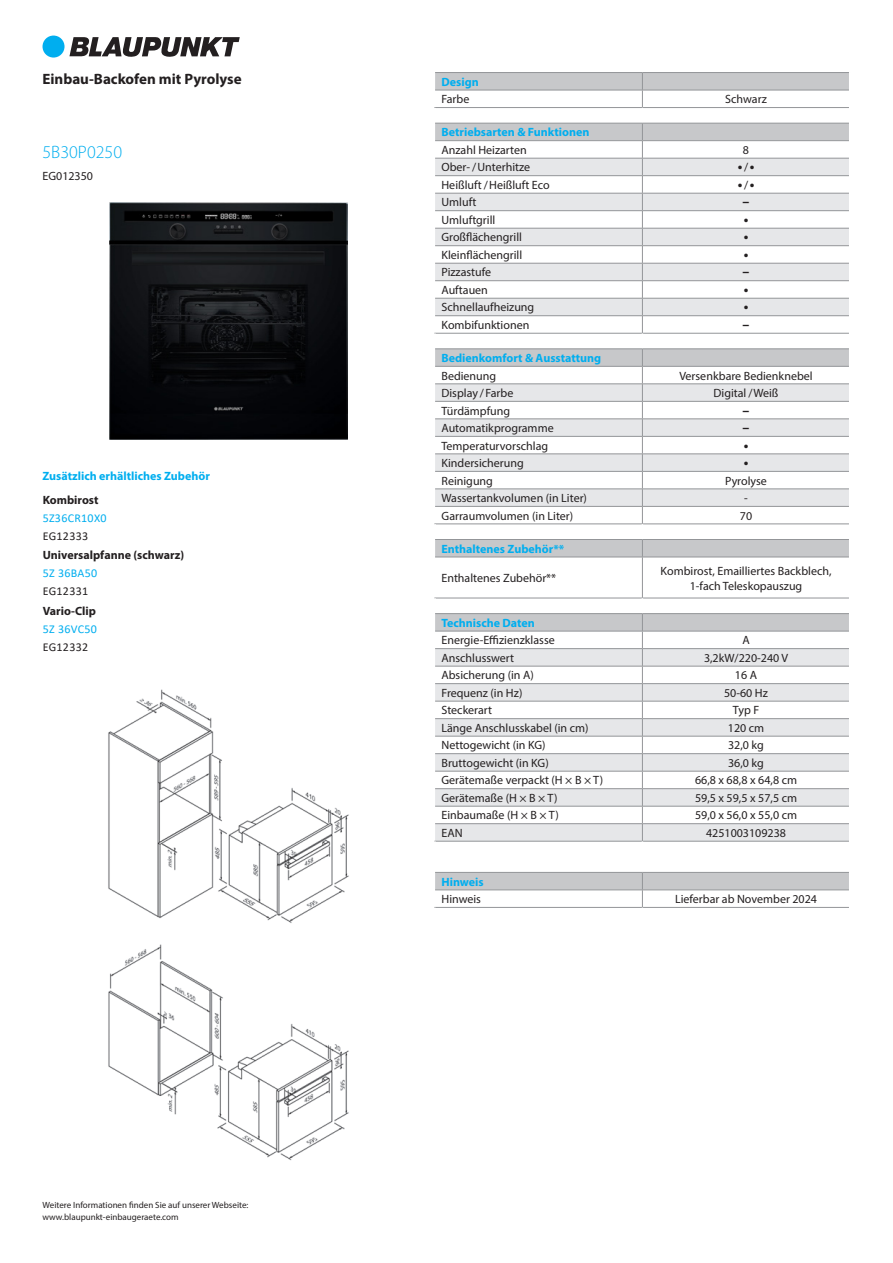
<style>
.page{position:relative;width:893px;height:1263px;background:#fff}
.page>*{position:absolute;margin:0;border:0;box-sizing:border-box;transform-origin:0 0}
.Merkmalsfolge-Modell{font:300 18px "Myriad Pro";color:#00aeef}
.Merkmalsfolge-Produu{font:700 15px "Myriad Pro";color:#231f20}
.Metadata-Wert{font:700 13.8px "Myriad Pro";color:#231f20}
.Metadata{font:12px "Myriad Pro";color:#231f20}
.Metadata-Wert-2{font:12px/15px "Myriad Pro";color:#231f20;text-align:center}
.Kopf{font:700 12px "Myriad Pro";color:#00aeef}
.Liste-Merkmalsfolge{font:700 12px/18px "Myriad Pro";color:#231f20}
.P_Titel{font:700 12px "Myriad Pro";color:#00aeef}
.Liste-Merkmalsfolge-2{font:12px/18px "Calibri";letter-spacing:.025em;color:#00aeef}
.Merkmalsfolge-Nummer{font:12px "Myriad Pro";color:#231f20}
.Absatz_erster{font:9px "Myriad Pro";color:#231f20}
.Absatz_letzter{font:9px "Myriad Pro";color:#231f20}
.s1{font-family:"Myriad Pro";font-weight:700;color:#231f20}
.s2{color:#231f20}
.s3{font-family:"Calibri";font-weight:400;color:#00aeef}
.s4{font-family:"Calibri";font-weight:400}
.s5{font-weight:400;font-size:12px}
</style>
<div class="page">
<img style="left:108px;top:689px;width:241px;height:472px">
<img style="left:110px;top:203px;width:237px;height:237px">
<hr style="left:435px;top:72px;width:207px;height:1px;background:#939598">
<hr style="left:642px;top:72px;width:208px;height:1px;background:#939598">
<svg style="left:434px;top:73px;width:415px;height:35px"></svg>
<svg style="left:434px;top:123px;width:415px;height:211px"></svg>
<hr style="left:642px;top:140px;width:208px;height:1px;background:#939598">
<hr style="left:435px;top:348px;width:207px;height:1px;background:#939598">
<hr style="left:642px;top:348px;width:208px;height:1px;background:#939598">
<svg style="left:434px;top:349px;width:415px;height:176px"></svg>
<hr style="left:642px;top:366px;width:208px;height:1px;background:#939598">
<svg style="left:434px;top:539px;width:415px;height:60px"></svg>
<hr style="left:642px;top:557px;width:208px;height:1px;background:#939598">
<hr style="left:435px;top:613px;width:207px;height:1px;background:#939598">
<hr style="left:642px;top:613px;width:208px;height:1px;background:#939598">
<svg style="left:434px;top:614px;width:415px;height:228px"></svg>
<hr style="left:642px;top:631px;width:208px;height:1px;background:#939598">
<svg style="left:434px;top:872px;width:415px;height:36px"></svg>
<div style="left:43px;top:36px;width:22px;height:22px;background:#00aeef;border-radius:50%"></div>
<svg style="left:69px;top:37px;width:171px;height:20px"></svg>
<hr style="left:849px;top:72px;width:3px;height:1130px;background:#fff">
<p class="Merkmalsfolge-Produu" style="left:43px;top:69px;width:201px">Einbau-Backofen mit Pyrolyse</p>
<p class="Merkmalsfolge-Modell" style="left:43px;top:141px;width:81px">5B30P0250</p>
<p class="Merkmalsfolge-Nummer" style="left:43px;top:169px;width:52px">EG012350</p>
<p class="P_Titel" style="left:43px;top:468px;width:169px">Zusätzlich erhältliches Zubehör</p>
<p class="Liste-Merkmalsfolge-2" style="left:43px;top:491px;width:65px"><span class="s1">Kombirost<br></span>5Z36CR10X0<br><span class="s2">EG12333</span></p>
<p class="Liste-Merkmalsfolge" style="left:43px;top:546px;width:143px">Universalpfanne (schwarz)<br><span class="s3">5Z 36BA50<br></span><span class="s4">EG12331</span></p>
<p class="Liste-Merkmalsfolge" style="left:43px;top:601px;width:56px;text-align:justify">Vario-Clip <span class="s3">5Z 36VC50<br></span><span class="s4">EG12332</span></p>
<p class="Absatz_erster" style="left:43px;top:1200px;width:207px">Weitere Informationen finden Sie auf unserer Webseite:</p>
<p class="Absatz_letzter" style="left:43px;top:1212px;width:138px">www.blaupunkt-einbaugeraete.com</p>
<p class="Kopf" style="left:441px;top:74px;width:39px">Design</p>
<p class="Metadata" style="left:441px;top:92px;width:29px">Farbe</p>
<p class="Metadata-Wert-2" style="left:725px;top:92px;width:43px">Schwarz</p>
<p class="Kopf" style="left:441px;top:125px;width:150px">Betriebsarten &amp; Funktionen</p>
<p class="Metadata" style="left:441px;top:142px;width:87px">Anzahl Heizarten</p>
<p class="Metadata-Wert-2" style="left:743px;top:142px;width:8px">8</p>
<p class="Metadata" style="left:441px;top:160px;width:90px">Ober- / Unterhitze</p>
<p class="Metadata-Wert" style="left:738px;top:158px;width:18px">• <span class="s5">/</span> •</p>
<p class="Metadata" style="left:441px;top:177px;width:110px">Heißluft / Heißluft Eco</p>
<p class="Metadata-Wert" style="left:738px;top:175px;width:18px">• <span class="s5">/</span> •</p>
<p class="Metadata" style="left:441px;top:195px;width:36px">Umluft</p>
<p class="Metadata-Wert" style="left:743px;top:193px;width:8px">–</p>
<p class="Metadata" style="left:441px;top:212px;width:55px">Umluftgrill</p>
<p class="Metadata-Wert" style="left:744px;top:210px;width:6px">•</p>
<p class="Metadata" style="left:441px;top:230px;width:82px">Großflächengrill</p>
<p class="Metadata-Wert" style="left:744px;top:228px;width:6px">•</p>
<p class="Metadata" style="left:441px;top:247px;width:82px">Kleinflächengrill</p>
<p class="Metadata-Wert" style="left:744px;top:245px;width:6px">•</p>
<p class="Metadata" style="left:441px;top:265px;width:51px">Pizzastufe</p>
<p class="Metadata-Wert" style="left:743px;top:263px;width:8px">–</p>
<p class="Metadata" style="left:441px;top:283px;width:48px">Auftauen</p>
<p class="Metadata-Wert" style="left:744px;top:280px;width:6px">•</p>
<p class="Metadata" style="left:441px;top:300px;width:94px">Schnellaufheizung</p>
<p class="Metadata-Wert" style="left:744px;top:298px;width:6px">•</p>
<p class="Metadata" style="left:441px;top:318px;width:89px">Kombifunktionen</p>
<p class="Metadata-Wert" style="left:743px;top:315px;width:8px">–</p>
<p class="Kopf" style="left:441px;top:350px;width:161px">Bedienkomfort &amp; Ausstattung</p>
<p class="Metadata" style="left:441px;top:368px;width:56px">Bedienung</p>
<p class="Metadata-Wert-2" style="left:679px;top:368px;width:135px">Versenkbare Bedienknebel</p>
<p class="Metadata" style="left:441px;top:386px;width:73px">Display / Farbe</p>
<p class="Metadata-Wert-2" style="left:714px;top:385px;width:66px">Digital / Weiß</p>
<p class="Metadata" style="left:441px;top:403px;width:70px">Türdämpfung</p>
<p class="Metadata-Wert" style="left:743px;top:401px;width:8px">–</p>
<p class="Metadata" style="left:441px;top:421px;width:114px">Automatikprogramme</p>
<p class="Metadata-Wert" style="left:743px;top:418px;width:8px">–</p>
<p class="Metadata" style="left:441px;top:438px;width:108px">Temperaturvorschlag</p>
<p class="Metadata-Wert" style="left:744px;top:436px;width:6px">•</p>
<p class="Metadata" style="left:441px;top:456px;width:84px">Kindersicherung</p>
<p class="Metadata-Wert" style="left:744px;top:453px;width:6px">•</p>
<p class="Metadata" style="left:441px;top:473px;width:53px">Reinigung</p>
<p class="Metadata-Wert-2" style="left:725px;top:473px;width:43px">Pyrolyse</p>
<p class="Metadata" style="left:441px;top:491px;width:147px">Wassertankvolumen (in Liter)</p>
<p class="Metadata-Wert-2" style="left:744px;top:490px;width:5px">-</p>
<p class="Metadata" style="left:441px;top:508px;width:133px">Garraumvolumen (in Liter)</p>
<p class="Metadata-Wert-2" style="left:740px;top:508px;width:14px">70</p>
<p class="Kopf" style="left:441px;top:541px;width:124px">Enthaltenes Zubehör**</p>
<p class="Metadata" style="left:441px;top:571px;width:116px">Enthaltenes Zubehör**</p>
<p class="Metadata-Wert-2" style="left:661px;top:563px;width:172px">Kombirost, Emailliertes Backblech,<br>1-fach Teleskopauszug</p>
<p class="Kopf" style="left:441px;top:615px;width:95px">Technische Daten</p>
<p class="Metadata" style="left:441px;top:633px;width:115px">Energie-Effizienzklasse</p>
<p class="Metadata-Wert-2" style="left:742px;top:633px;width:9px">A</p>
<p class="Metadata" style="left:441px;top:650px;width:74px">Anschlusswert</p>
<p class="Metadata-Wert-2" style="left:704px;top:650px;width:86px">3,2kW/220-240 V</p>
<p class="Metadata" style="left:441px;top:668px;width:94px">Absicherung (in A)</p>
<p class="Metadata-Wert-2" style="left:735px;top:668px;width:24px">16 A</p>
<p class="Metadata" style="left:441px;top:685px;width:82px">Frequenz (in Hz)</p>
<p class="Metadata-Wert-2" style="left:724px;top:685px;width:45px">50-60 Hz</p>
<p class="Metadata" style="left:441px;top:703px;width:52px">Steckerart</p>
<p class="Metadata-Wert-2" style="left:733px;top:703px;width:28px">Typ F</p>
<p class="Metadata" style="left:441px;top:720px;width:149px">Länge Anschlusskabel (in cm)</p>
<p class="Metadata-Wert-2" style="left:728px;top:720px;width:38px">120 cm</p>
<p class="Metadata" style="left:441px;top:738px;width:106px">Nettogewicht (in KG)</p>
<p class="Metadata-Wert-2" style="left:728px;top:738px;width:37px">32,0 kg</p>
<p class="Metadata" style="left:441px;top:755px;width:109px">Bruttogewicht (in KG)</p>
<p class="Metadata-Wert-2" style="left:728px;top:755px;width:37px">36,0 kg</p>
<p class="Metadata" style="left:441px;top:773px;width:163px">Gerätemaße verpackt (H × B × T)</p>
<p class="Metadata-Wert-2" style="left:695px;top:773px;width:104px">66,8 x 68,8 x 64,8 cm</p>
<p class="Metadata" style="left:441px;top:790px;width:118px">Gerätemaße (H × B × T)</p>
<p class="Metadata-Wert-2" style="left:695px;top:790px;width:104px">59,5 x 59,5 x 57,5 cm</p>
<p class="Metadata" style="left:441px;top:808px;width:119px">Einbaumaße (H × B × T)</p>
<p class="Metadata-Wert-2" style="left:695px;top:808px;width:104px">59,0 x 56,0 x 55,0 cm</p>
<p class="Metadata" style="left:441px;top:825px;width:23px">EAN</p>
<p class="Metadata-Wert-2" style="left:706px;top:825px;width:82px">4251003109238</p>
<p class="Kopf" style="left:441px;top:874px;width:44px">Hinweis</p>
<p class="Metadata" style="left:441px;top:892px;width:41px">Hinweis</p>
<p class="Metadata-Wert-2" style="left:675px;top:891px;width:144px">Lieferbar ab November 2024</p>
</div>
